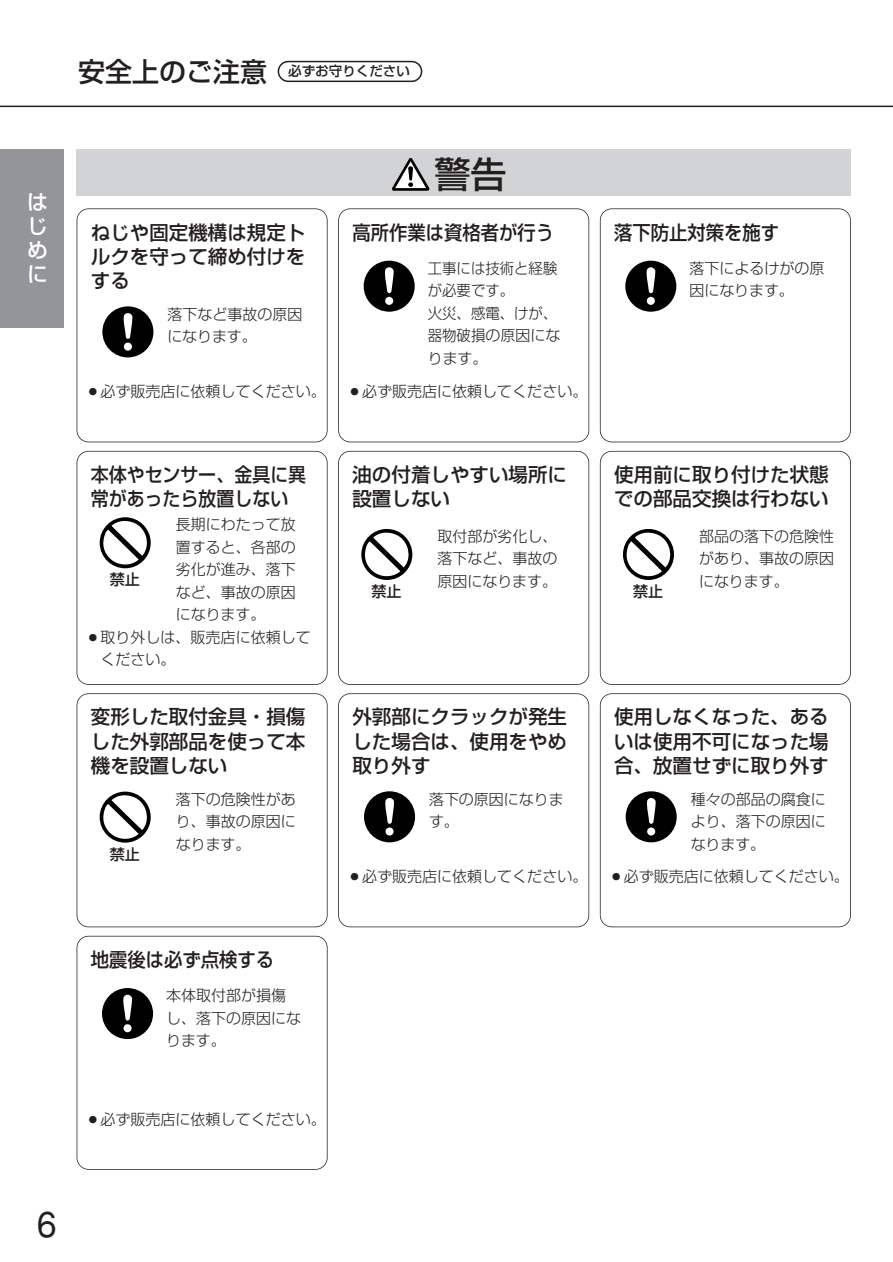
<style>
.page{position:relative;width:893px;height:1262px;background:#fff}
.page>*{position:absolute;margin:0;border:0;box-sizing:border-box;transform-origin:0 0}
.t1{font:500 36px "Shin Go";color:#231f20}
.t2{font:36px "Helvetica";color:#231f20}
.t3{font:500 21px/24px "Shin Go";color:#fff;text-align:justify}
.t4{font:500 19.5px/24px "Shin Go";color:#231f20;text-align:justify}
.t5{font:500 19.5px "Shin Go";color:#231f20;scale:.94 1}
.t6{font:500 19.5px/24px "Shin Go";color:#231f20;scale:.92 1}
.t7{font:300 15px/22.5px "Shin Go";color:#231f20}
.t8{font:300 15px/22.5px "Shin Go";color:#231f20;scale:.96 1}
.t9{font:500 15px "Shin Go";color:#231f20}
.t10{font:500 13.5px "Shin Go";color:#231f20}
.s1{font-size:27px}
</style>
<div class="page">
<svg style="left:278px;top:61px;width:144px;height:21px"></svg>
<hr style="left:0;top:106px;width:892px;height:1px;background:#231f20">
<div style="left:0;top:149px;width:64px;height:178px;background:#939598"></div>
<div style="left:77px;top:149px;width:773px;height:47px;background:#d1d3d4"></div>
<svg style="left:392px;top:158px;width:38px;height:33px"></svg>
<div style="left:77px;top:208px;width:250px;height:234px;border:2px solid #231f20;border-radius:12px"></div>
<div style="left:102px;top:306px;width:51px;height:51px;background:#000;border-radius:50%"></div>
<div style="left:124px;top:342px;width:8px;height:9px;background:#fff;border-radius:50%"></div>
<svg style="left:123px;top:313px;width:9px;height:26px"></svg>
<div style="left:338px;top:208px;width:251px;height:234px;border:2px solid #231f20;border-radius:12px"></div>
<div style="left:363px;top:261px;width:51px;height:51px;background:#000;border-radius:50%"></div>
<div style="left:385px;top:297px;width:8px;height:8px;background:#fff;border-radius:50%"></div>
<svg style="left:385px;top:267px;width:9px;height:26px"></svg>
<div style="left:600px;top:208px;width:250px;height:234px;border:2px solid #231f20;border-radius:12px"></div>
<div style="left:625px;top:261px;width:51px;height:51px;background:#000;border-radius:50%"></div>
<svg style="left:646px;top:297px;width:9px;height:8px"></svg>
<svg style="left:646px;top:267px;width:9px;height:26px"></svg>
<div style="left:77px;top:451px;width:250px;height:234px;border:2px solid #231f20;border-radius:12px"></div>
<svg style="left:100px;top:517px;width:51px;height:51px"></svg>
<svg style="left:102px;top:520px;width:46px;height:46px"></svg>
<div style="left:338px;top:451px;width:251px;height:234px;border:2px solid #231f20;border-radius:12px"></div>
<svg style="left:361px;top:529px;width:51px;height:51px"></svg>
<svg style="left:364px;top:531px;width:45px;height:46px"></svg>
<div style="left:600px;top:451px;width:250px;height:234px;border:2px solid #231f20;border-radius:12px"></div>
<div style="left:623px;top:529px;width:51px;height:51px;background:#000;border-radius:50%"></div>
<svg style="left:625px;top:531px;width:46px;height:46px"></svg>
<div style="left:77px;top:693px;width:250px;height:234px;border:2px solid #231f20;border-radius:12px"></div>
<svg style="left:100px;top:791px;width:51px;height:51px"></svg>
<svg style="left:102px;top:794px;width:46px;height:46px"></svg>
<div style="left:338px;top:693px;width:251px;height:234px;border:2px solid #231f20;border-radius:12px"></div>
<div style="left:364px;top:791px;width:51px;height:51px;background:#000;border-radius:50%"></div>
<div style="left:385px;top:827px;width:8px;height:8px;background:#fff;border-radius:50%"></div>
<svg style="left:385px;top:798px;width:9px;height:26px"></svg>
<div style="left:600px;top:693px;width:250px;height:234px;border:2px solid #231f20;border-radius:12px"></div>
<div style="left:625px;top:791px;width:51px;height:51px;background:#000;border-radius:50%"></div>
<div style="left:647px;top:827px;width:8px;height:8px;background:#fff;border-radius:50%"></div>
<svg style="left:647px;top:798px;width:8px;height:26px"></svg>
<div style="left:77px;top:935px;width:250px;height:234px;border:2px solid #231f20;border-radius:12px"></div>
<div style="left:102px;top:988px;width:51px;height:51px;background:#000;border-radius:50%"></div>
<div style="left:123px;top:1024px;width:9px;height:8px;background:#fff;border-radius:50%"></div>
<svg style="left:123px;top:994px;width:9px;height:26px"></svg>
<h2 class="t3" style="left:27px;top:192px;width:22px">はじめに</h2>
<p class="t10" style="left:78px;top:66px;width:333px"><span class="s1">安全上のご注意</span> 必ずお守りください</p>
<h1 class="t1" style="left:434px;top:160px;width:74px">警告</h1>
<h3 class="t4" style="left:91px;top:222px;width:216px">ねじや固定機構は規定トルクを守って締め付けをする</h3>
<p class="t7" style="left:167px;top:305px;width:137px">落下など事故の原因になります。</p>
<p class="t7" style="left:86px;top:382px;width:242px">○必ず販売店に依頼してください。</p>
<h3 class="t6" style="left:91px;top:465px;width:235px">本体やセンサー、金具に異常があったら放置しない</h3>
<p class="t7" style="left:176px;top:515px;width:121px;text-align:justify">長期にわたって放置すると、各部の劣化が進み、落下など、事故の原因になります。</p>
<p class="t7" style="left:101px;top:628px;width:211px;text-indent:-15px">○取り外しは、販売店に依頼してください。</p>
<p class="t9" style="left:110px;top:574px;width:32px">禁止</p>
<h3 class="t4" style="left:91px;top:707px;width:216px">変形した取付金具・損傷した外郭部品を使って本機を設置しない</h3>
<p class="t9" style="left:110px;top:848px;width:32px">禁止</p>
<p class="t7" style="left:176px;top:789px;width:121px;text-align:justify">落下の危険性があり、事故の原因になります。</p>
<h3 class="t5" style="left:91px;top:952px;width:197px">地震後は必ず点検する</h3>
<p class="t7" style="left:166px;top:986px;width:136px">本体取付部が損傷し、落下の原因になります。</p>
<p class="t7" style="left:86px;top:1109px;width:241px">○必ず販売店に依頼してください。</p>
<h3 class="t5" style="left:352px;top:225px;width:216px">高所作業は資格者が行う</h3>
<p class="t8" style="left:428px;top:259px;width:140px">工事には技術と経験が必要です。<br>火災、感電、けが、器物破損の原因になります。</p>
<p class="t7" style="left:347px;top:382px;width:241px">○必ず販売店に依頼してください。</p>
<h3 class="t4" style="left:352px;top:465px;width:216px">油の付着しやすい場所に設置しない</h3>
<p class="t9" style="left:371px;top:585px;width:32px">禁止</p>
<p class="t7" style="left:437px;top:527px;width:121px;text-align:justify">取付部が劣化し、落下など、事故の原因になります。</p>
<h3 class="t4" style="left:352px;top:707px;width:216px">外郭部にクラックが発生した場合は、使用をやめ取り外す</h3>
<p class="t7" style="left:429px;top:789px;width:136px">落下の原因になります。</p>
<p class="t7" style="left:347px;top:867px;width:241px">○必ず販売店に依頼してください。</p>
<h1 class="t2" style="left:37px;top:1211px;width:22px">6</h1>
<h3 class="t5" style="left:614px;top:225px;width:177px">落下防止対策を施す</h3>
<p class="t7" style="left:689px;top:259px;width:136px">落下によるけがの原因になります。</p>
<h3 class="t4" style="left:614px;top:465px;width:216px">使用前に取り付けた状態での部品交換は行わない</h3>
<p class="t9" style="left:633px;top:585px;width:32px">禁止</p>
<p class="t7" style="left:699px;top:527px;width:137px;text-align:justify">部品の落下の危険性があり、事故の原因になります。</p>
<h3 class="t4" style="left:614px;top:707px;width:216px">使用しなくなった、あるいは使用不可になった場合、放置せずに取り外す</h3>
<p class="t7" style="left:690px;top:789px;width:136px;text-align:justify">種々の部品の腐食により、落下の原因になります。</p>
<p class="t7" style="left:609px;top:867px;width:241px">○必ず販売店に依頼してください。</p>
</div>
